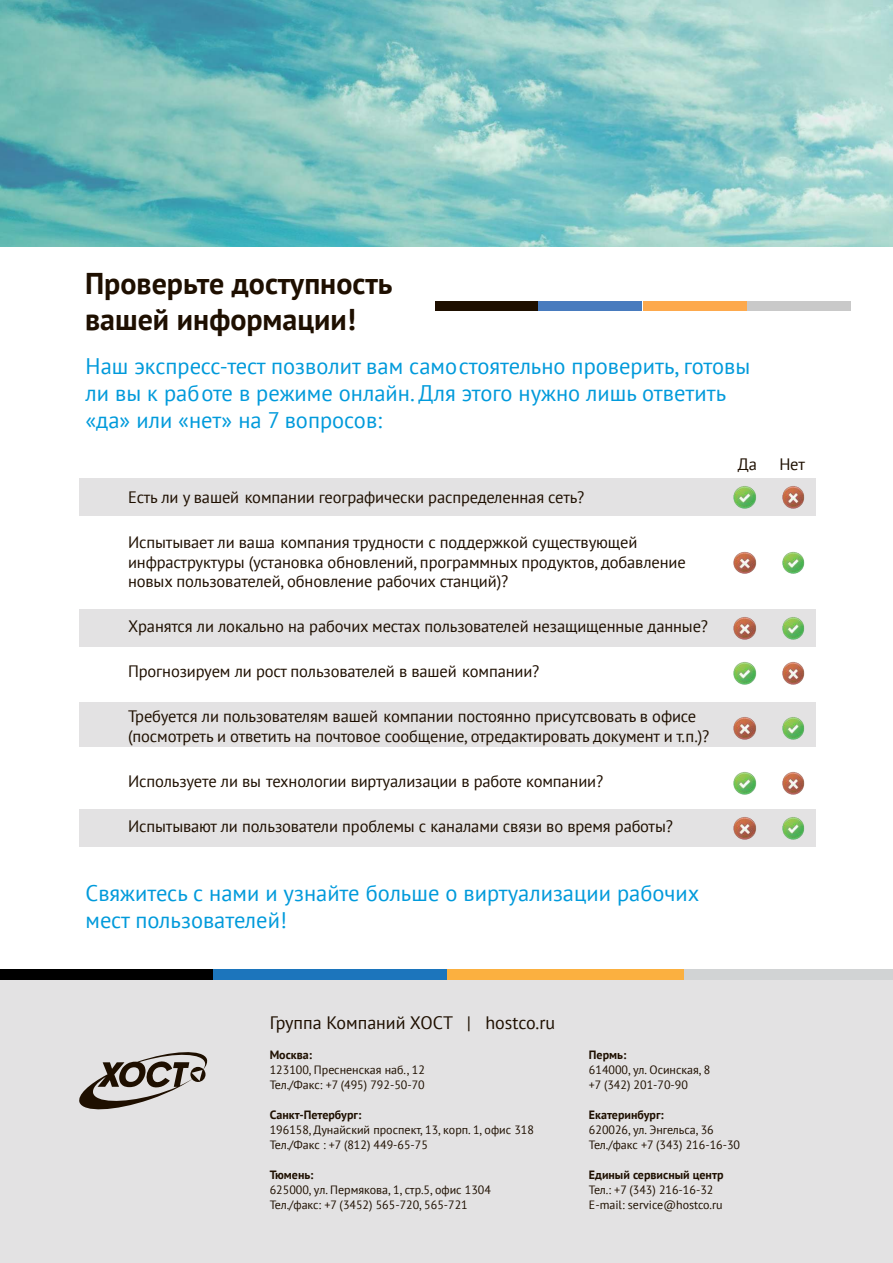
<style>
.page{position:relative;width:893px;height:1263px;background:#fff}
.page>*{position:absolute;margin:0;border:0;box-sizing:border-box;transform-origin:0 0}
.t1{font:700 30px/36px "PT Sans";color:#1e0f00}
.t2{font:22.5px/27px "PT Sans";color:#009adb}
.t3{font:18px "PT Sans";color:#1e0f00}
.t4{font:16.5px/19.8px "PT Sans";letter-spacing:-.01em;color:#1e0f00}
.t5{font:12px/15px "PT Sans";color:#1e0f00}
.t6{font:700 12px "PT Sans";color:#1e0f00}
</style>
<div class="page">
<div style="left:0;top:975px;width:893px;height:288px;background:#e3e2e3"></div>
<div style="left:0;top:969px;width:214px;height:11px;background:#000"></div>
<div style="left:213px;top:969px;width:235px;height:11px;background:#1c75bc"></div>
<div style="left:447px;top:969px;width:238px;height:11px;background:#fbb040"></div>
<div style="left:685px;top:969px;width:208px;height:11px;background:#d1d3d4"></div>
<div style="left:79px;top:478px;width:736px;height:38px;background:#e3e2e3"></div>
<div style="left:79px;top:609px;width:736px;height:38px;background:#e3e2e3"></div>
<div style="left:79px;top:703px;width:736px;height:44px;background:#e3e2e3"></div>
<div style="left:79px;top:809px;width:736px;height:38px;background:#e3e2e3"></div>
<div style="left:435px;top:301px;width:104px;height:10px;background:#1e0f00"></div>
<div style="left:538px;top:301px;width:104px;height:10px;background:#487bbe"></div>
<div style="left:643px;top:301px;width:104px;height:10px;background:#fda94d"></div>
<div style="left:747px;top:301px;width:103px;height:10px;background:#c9c9c9"></div>
<img style="left:782px;top:486px;width:23px;height:23px">
<img style="left:733px;top:551px;width:24px;height:23px">
<img style="left:733px;top:617px;width:24px;height:23px">
<img style="left:782px;top:661px;width:23px;height:24px">
<img style="left:733px;top:717px;width:24px;height:23px">
<img style="left:782px;top:771px;width:23px;height:24px">
<img style="left:733px;top:817px;width:24px;height:23px">
<img style="left:733px;top:486px;width:24px;height:23px">
<img style="left:782px;top:551px;width:23px;height:23px">
<img style="left:782px;top:617px;width:23px;height:23px">
<img style="left:733px;top:661px;width:24px;height:24px">
<img style="left:782px;top:717px;width:23px;height:23px">
<img style="left:733px;top:771px;width:24px;height:24px">
<img style="left:782px;top:817px;width:23px;height:23px">
<img style="left:0;top:0;width:893px;height:247px">
<svg style="left:79px;top:1052px;width:129px;height:58px"></svg>
<h1 class="t1" style="left:85px;top:265px;width:309px">Проверьте доступность вашей информации!</h1>
<h2 class="t2" style="left:86px;top:352px;width:666px">Наш экспресс-тест позволит вам самостоятельно проверить, готовы ли вы к работе в режиме онлайн. Для этого нужно лишь ответить «да» или «нет» на 7 вопросов:</h2>
<p class="t4" style="left:128px;top:487px;width:458px">Есть ли у вашей компании географически распределенная сеть?</p>
<p class="t4" style="left:128px;top:532px;width:559px">Испытывает ли ваша компания трудности с поддержкой существующей инфраструктуры (установка обновлений, программных продуктов, добавление новых пользователей, обновление рабочих станций)?</p>
<p class="t4" style="left:128px;top:616px;width:581px">Хранятся ли локально на рабочих местах пользователей незащищенные данные?</p>
<p class="t4" style="left:128px;top:661px;width:413px">Прогнозируем ли рост пользователей в вашей компании?</p>
<p class="t4" style="left:128px;top:706px;width:583px">Требуется ли пользователям вашей компании постоянно присутсвовать в офисе (посмотреть и ответить на почтовое сообщение, отредактировать документ и т.п.)?</p>
<p class="t4" style="left:128px;top:771px;width:477px">Используете ли вы технологии виртуализации в работе компании?</p>
<p class="t4" style="left:128px;top:816px;width:546px">Испытывают ли пользователи проблемы с каналами связи во время работы?</p>
<h2 class="t2" style="left:86px;top:879px;width:615px">Свяжитесь с нами и узнайте больше о виртуализации рабочих мест пользователей!</h2>
<p class="t4" style="left:738px;top:453px;width:21px">Да</p>
<p class="t4" style="left:779px;top:453px;width:27px">Нет</p>
<p class="t3" style="left:270px;top:1011px;width:287px">Группа Компаний ХОСТ | hostco.ru</p>
<p class="t6" style="left:270px;top:1046px;width:44px">Москва:</p>
<p class="t5" style="left:270px;top:1062px;width:157px">123100, Пресненская наб., 12<br>Тел./Факс: +7 (495) 792-50-70</p>
<p class="t6" style="left:270px;top:1106px;width:93px">Санкт-Петербург:</p>
<p class="t5" style="left:270px;top:1122px;width:266px">196158, Дунайский проспект, 13, корп. 1, офис 318<br>Тел./Факс : +7 (812) 449-65-75</p>
<p class="t6" style="left:270px;top:1166px;width:45px">Тюмень:</p>
<p class="t5" style="left:270px;top:1182px;width:223px">625000, ул. Пермякова, 1, стр.5, офис 1304<br>Тел./факс: +7 (3452) 565-720, 565-721</p>
<p class="t6" style="left:589px;top:1047px;width:39px">Пермь:</p>
<p class="t5" style="left:589px;top:1062px;width:123px">614000, ул. Осинская, 8 +7 (342) 201-70-90</p>
<p class="t6" style="left:589px;top:1107px;width:76px">Екатеринбург:</p>
<p class="t5" style="left:589px;top:1122px;width:153px">620026, ул. Энгельса, 36<br>Тел./факс +7 (343) 216-16-30</p>
<p class="t6" style="left:589px;top:1167px;width:136px">Единый сервисный центр</p>
<p class="t5" style="left:589px;top:1182px;width:135px">Тел.: +7 (343) 216-16-32<br>E-mail: service@hostco.ru</p>
</div>
